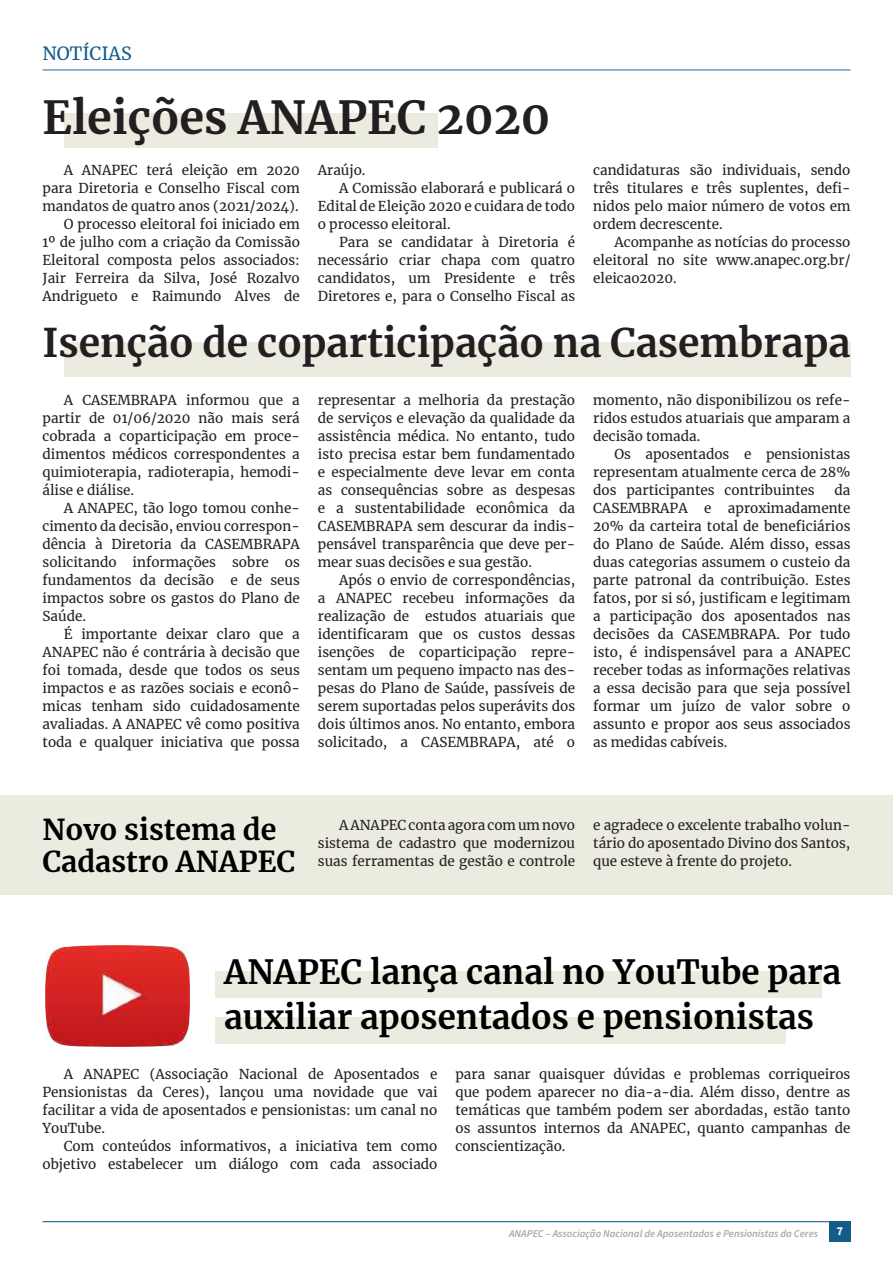
<style>
.page{position:relative;width:893px;height:1263px;background:#fff}
.page>*{position:absolute;margin:0;border:0;box-sizing:border-box;transform-origin:0 0}
.t1{font:700 45px "Merriweather";color:#231f20}
.t2{font:700 39px "Merriweather";color:#231f20}
.t3{font:700 33px/45px "Merriweather";color:#000}
.t4{font:700 28.5px/31.5px "Merriweather";color:#000}
.t5{font:18px "Merriweather";color:#135b89}
.t6{font:13.5px/18px "Merriweather";color:#231f20;text-align:justify}
.t7{font:700 12px "Source Sans Pro";color:#fff}
.t8{font:italic 600 10.5px "Source Sans Pro";color:#a8a9ad}
</style>
<div class="page">
<hr style="left:43px;top:1221px;width:807px;height:1px;background:#135b89">
<div style="left:829px;top:1221px;width:21px;height:21px;background:#135b89"></div>
<div style="left:0;top:795px;width:893px;height:99px;background:#ebebe0"></div>
<hr style="left:43px;top:69px;width:807px;height:2px;background:#679eb9">
<div style="left:64px;top:113px;width:373px;height:35px;background:#ebebe0"></div>
<div style="left:64px;top:342px;width:786px;height:35px;background:#ebebe0"></div>
<div style="left:215px;top:971px;width:606px;height:26px;background:#ebebe0"></div>
<div style="left:215px;top:1017px;width:571px;height:26px;background:#ebebe0"></div>
<img style="left:45px;top:945px;width:144px;height:101px">
<h3 class="t5" style="left:43px;top:41px;width:91px">NOTÍCIAS</h3>
<h1 class="t1" style="left:43px;top:86px;width:509px">Eleições ANAPEC 2020</h1>
<p class="t6" style="left:43px;top:161px;width:259px;text-align:right">A ANAPEC terá eleição em 2020 para Diretoria e Conselho Fiscal com mandatos de quatro anos (2021/2024).<br>O processo eleitoral foi iniciado em<br>1º de julho com a criação da Comissão Eleitoral composta pelos associados:<br>Jair Ferreira da Silva, José Rozalvo Andrigueto e Raimundo Alves de</p>
<p class="t6" style="left:318px;top:161px;width:49px">Araújo.</p>
<p class="t6" style="left:339px;top:179px;width:238px">A Comissão elaborará e publicará o</p>
<p class="t6" style="left:318px;top:197px;width:259px">Edital de Eleição 2020 e cuidara de todo</p>
<p class="t6" style="left:318px;top:215px;width:134px">o processo eleitoral.</p>
<p class="t6" style="left:339px;top:233px;width:238px">Para se candidatar à Diretoria é</p>
<p class="t6" style="left:318px;top:251px;width:259px">necessário criar chapa com quatro</p>
<p class="t6" style="left:318px;top:269px;width:259px">candidatos, um Presidente e três</p>
<p class="t6" style="left:318px;top:287px;width:259px">Diretores e, para o Conselho Fiscal as</p>
<p class="t6" style="left:593px;top:161px;width:259px">candidaturas são individuais, sendo três titulares e três suplentes, defi&shy;nidos pelo maior número de votos em ordem decrescente.</p>
<p class="t6" style="left:593px;top:233px;width:259px;text-indent:21px">Acompanhe as notícias do processo eleitoral no site www.anapec.org.br/ eleicao2020.</p>
<h2 class="t2" style="left:43px;top:316px;width:809px">Isenção de coparticipação na Casembrapa</h2>
<p class="t6" style="left:43px;top:391px;width:259px;text-indent:21px">A CASEMBRAPA informou que a partir de 01/06/2020 não mais será cobrada a coparticipação em proce&shy;dimentos médicos correspondentes a quimioterapia, radioterapia, hemodi&shy;álise e diálise.</p>
<p class="t6" style="left:43px;top:499px;width:259px;text-indent:21px">A ANAPEC, tão logo tomou conhe&shy;cimento da decisão, enviou correspon&shy;dência à Diretoria da CASEMBRAPA solicitando informações sobre os fundamentos da decisão e de seus impactos sobre os gastos do Plano de Saúde.</p>
<p class="t6" style="left:43px;top:625px;width:259px;text-indent:21px">É importante deixar claro que a ANAPEC não é contrária à decisão que foi tomada, desde que todos os seus impactos e as razões sociais e econô&shy;micas tenham sido cuidadosamente avaliadas. A ANAPEC vê como positiva toda e qualquer iniciativa que possa</p>
<p class="t6" style="left:318px;top:391px;width:259px">representar a melhoria da prestação de serviços e elevação da qualidade da assistência médica. No entanto, tudo isto precisa estar bem fundamentado e especialmente deve levar em conta as consequências sobre as despesas e a sustentabilidade econômica da CASEMBRAPA sem descurar da indis&shy;pensável transparência que deve per&shy;mear suas decisões e sua gestão.</p>
<p class="t6" style="left:318px;top:571px;width:259px;text-indent:21px">Após o envio de correspondências, a ANAPEC recebeu informações da realização de estudos atuariais que identificaram que os custos dessas isenções de coparticipação repre&shy;sentam um pequeno impacto nas des&shy;pesas do Plano de Saúde, passíveis de serem suportadas pelos superávits dos dois últimos anos. No entanto, embora solicitado, a CASEMBRAPA, até o</p>
<p class="t6" style="left:593px;top:391px;width:259px">momento, não disponibilizou os refe&shy;ridos estudos atuariais que amparam a decisão tomada.</p>
<p class="t6" style="left:593px;top:445px;width:259px;text-indent:21px">Os aposentados e pensionistas representam atualmente cerca de 28% dos participantes contribuintes</p>
<p class="t6" style="left:593px;top:481px;width:259px;text-indent:241px">da CASEMBRAPA e aproximadamente 20% da carteira total de beneficiários do Plano de Saúde. Além disso, essas duas categorias assumem o custeio da parte patronal da contribuição. Estes fatos, por si só, justificam e legitimam a participação dos aposentados nas decisões da CASEMBRAPA. Por tudo isto, é indispensável para a ANAPEC receber todas as informações relativas a essa decisão para que seja possível formar um juízo de valor sobre o assunto e propor aos seus associados as medidas cabíveis.</p>
<h3 class="t4" style="left:43px;top:813px;width:254px">Novo sistema de<br>Cadastro ANAPEC</h3>
<p class="t6" style="left:318px;top:816px;width:259px;text-indent:21px">A ANAPEC conta agora com um novo sistema de cadastro que modernizou suas ferramentas de gestão e controle</p>
<p class="t6" style="left:593px;top:816px;width:259px">e agradece o excelente trabalho volun&shy;tário do aposentado Divino dos Santos, que esteve à frente do projeto.</p>
<h3 class="t3" style="left:224px;top:949px;width:618px">ANAPEC lança canal no YouTube para auxiliar aposentados e pensionistas</h3>
<p class="t6" style="left:43px;top:1064px;width:396px;text-indent:21px">A ANAPEC (Associação Nacional de Aposentados e Pensionistas da Ceres), lançou uma novidade que vai facilitar a vida de aposentados e pensionistas: um canal no YouTube.</p>
<p class="t6" style="left:43px;top:1136px;width:396px;text-align:right">Com conteúdos informativos, a iniciativa tem como objetivo estabelecer um diálogo com cada associado</p>
<p class="t6" style="left:455px;top:1064px;width:396px">para sanar quaisquer dúvidas e problemas corriqueiros que podem aparecer no dia-a-dia. Além disso, dentre as temáticas que também podem ser abordadas, estão tanto os assuntos internos da ANAPEC, quanto campanhas de conscientização.</p>
<p class="t8" style="left:509px;top:1226px;width:311px">ANAPEC – Associação Nacional de Aposentados e Pensionistas da Ceres</p>
<p class="t7" style="left:837px;top:1223px;width:8px">7</p>
</div>
